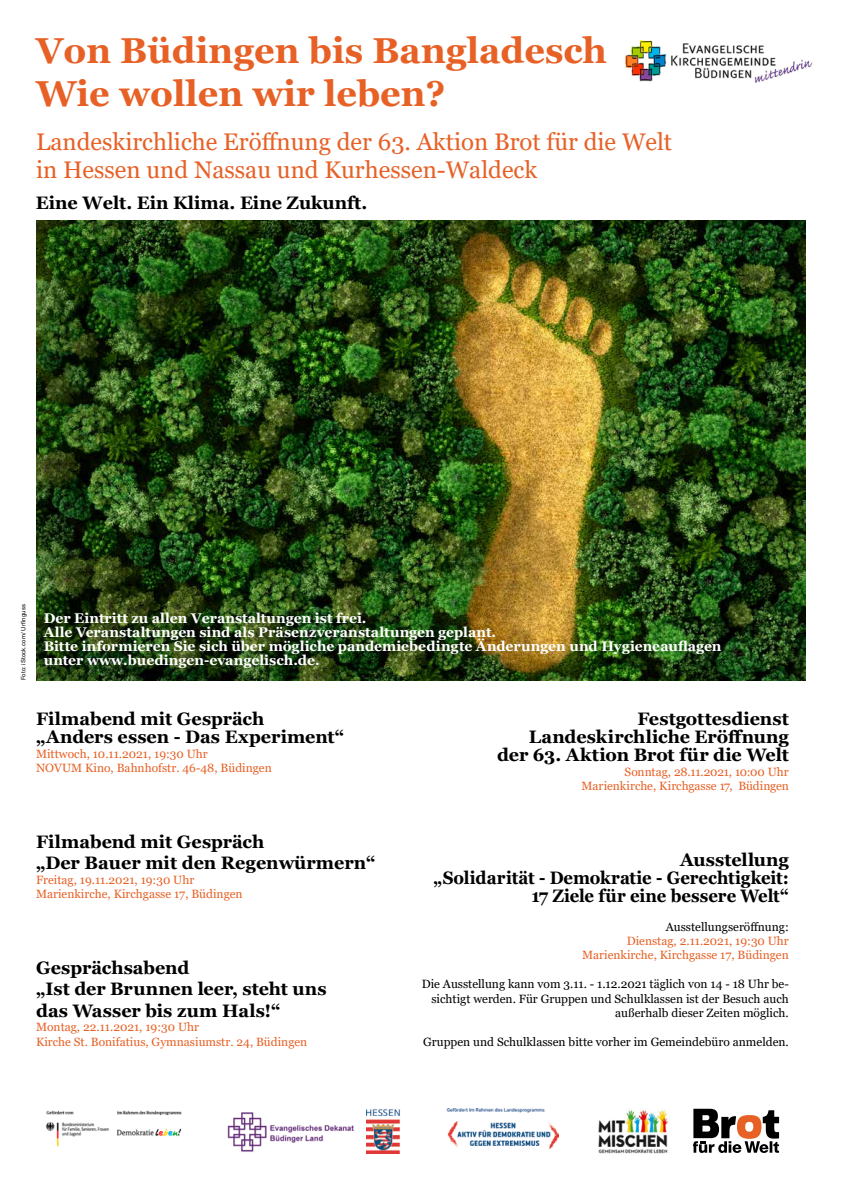
<style>
.page{position:relative;width:842px;height:1191px;background:#fff}
.page>*{position:absolute;margin:0;border:0;box-sizing:border-box;transform-origin:0 0}
.t1{font:700 36px/43.2px "Georgia";color:#e76126}
.t2{font:24px/28.8px "Georgia";color:#e76126}
.t3{font:700 18px/18px "Georgia";color:#000}
.t4{font:700 14px/14px "Georgia";color:#fff}
.t5{font:12px/14.4px "Georgia";color:#e76126}
.t6{font:12px/14.4px "Georgia";color:#000;text-align:right}
.t7{font:6px "Arial";letter-spacing:.02em;color:#000}
</style>
<div class="page">
<img style="left:46px;top:1110px;width:136px;height:37px">
<img style="left:366px;top:1108px;width:193px;height:45px">
<svg style="left:693px;top:1108px;width:86px;height:45px"></svg>
<img style="left:624px;top:40px;width:189px;height:42px">
<img style="left:36px;top:221px;width:770px;height:459px">
<img style="left:227px;top:1112px;width:127px;height:40px">
<img style="left:598px;top:1110px;width:70px;height:43px">
<h1 class="t1" style="left:36px;top:29px;width:573px">Von Büdingen bis Bangladesch<br>Wie wollen wir leben?</h1>
<h2 class="t2" style="left:36px;top:127px;width:638px">Landeskirchliche Eröffnung der 63. Aktion Brot für die Welt in Hessen und Nassau und Kurhessen-Waldeck</h2>
<p class="t3" style="left:36px;top:194px;width:333px">Eine Welt. Ein Klima. Eine Zukunft.</p>
<p class="t7" style="left:19px;top:680px;width:78px;rotate:-90deg">Foto: iStock.com/ Urfinguss</p>
<p class="t4" style="left:44px;top:611px;width:679px">Der Eintritt zu allen Veranstaltungen ist frei.<br>Alle Veranstaltungen sind als Präsenzveranstaltungen geplant.<br>Bitte informieren Sie sich über mögliche pandemiebedingte Änderungen und Hygieneauflagen unter www.buedingen-evangelisch.de.</p>
<p class="t3" style="left:36px;top:710px;width:310px">Filmabend mit Gespräch „Anders essen - Das Experiment“</p>
<p class="t5" style="left:36px;top:746px;width:237px">Mittwoch, 10.11.2021, 19:30 Uhr<br>NOVUM Kino, Bahnhofstr. 46-48, Büdingen</p>
<p class="t3" style="left:497px;top:710px;width:293px;text-align:right">Festgottesdienst<br>Landeskirchliche Eröffnung der 63. Aktion Brot für die Welt</p>
<p class="t5" style="left:581px;top:764px;width:209px;text-align:right">Sonntag, 28.11.2021, 10:00 Uhr<br>Marienkirche, Kirchgasse 17, Büdingen</p>
<p class="t3" style="left:36px;top:831px;width:341px;line-height:21.6px">Filmabend mit Gespräch<br>„Der Bauer mit den Regenwürmern“</p>
<p class="t5" style="left:36px;top:872px;width:208px">Freitag, 19.11.2021, 19:30 Uhr<br>Marienkirche, Kirchgasse 17, Büdingen</p>
<p class="t3" style="left:36px;top:957px;width:292px;line-height:21.6px">Gesprächsabend<br>„Ist der Brunnen leer, steht uns das Wasser bis zum Hals!“</p>
<p class="t5" style="left:36px;top:1020px;width:273px">Montag, 22.11.2021, 19:30 Uhr<br>Kirche St. Bonifatius, Gymnasiumstr. 24, Büdingen</p>
<p class="t3" style="left:433px;top:850px;width:357px;text-align:right">Ausstellung<br>„Solidarität - Demokratie - Gerechtigkeit:<br>17 Ziele für eine bessere Welt“</p>
<p class="t6" style="left:666px;top:919px;width:124px">Ausstellungseröffnung:</p>
<p class="t5" style="left:582px;top:934px;width:208px;text-align:right">Dienstag, 2.11.2021, 19:30 Uhr<br>Marienkirche, Kirchgasse 17, Büdingen</p>
<p class="t6" style="left:422px;top:977px;width:369px">Die Ausstellung kann vom 3.11. - 1.12.2021 täglich von 14 - 18 Uhr be&shy;sichtigt werden. Für Gruppen und Schulklassen ist der Besuch auch außerhalb dieser Zeiten möglich.</p>
<p class="t6" style="left:423px;top:1034px;width:367px">Gruppen und Schulklassen bitte vorher im Gemeindebüro anmelden.</p>
</div>
